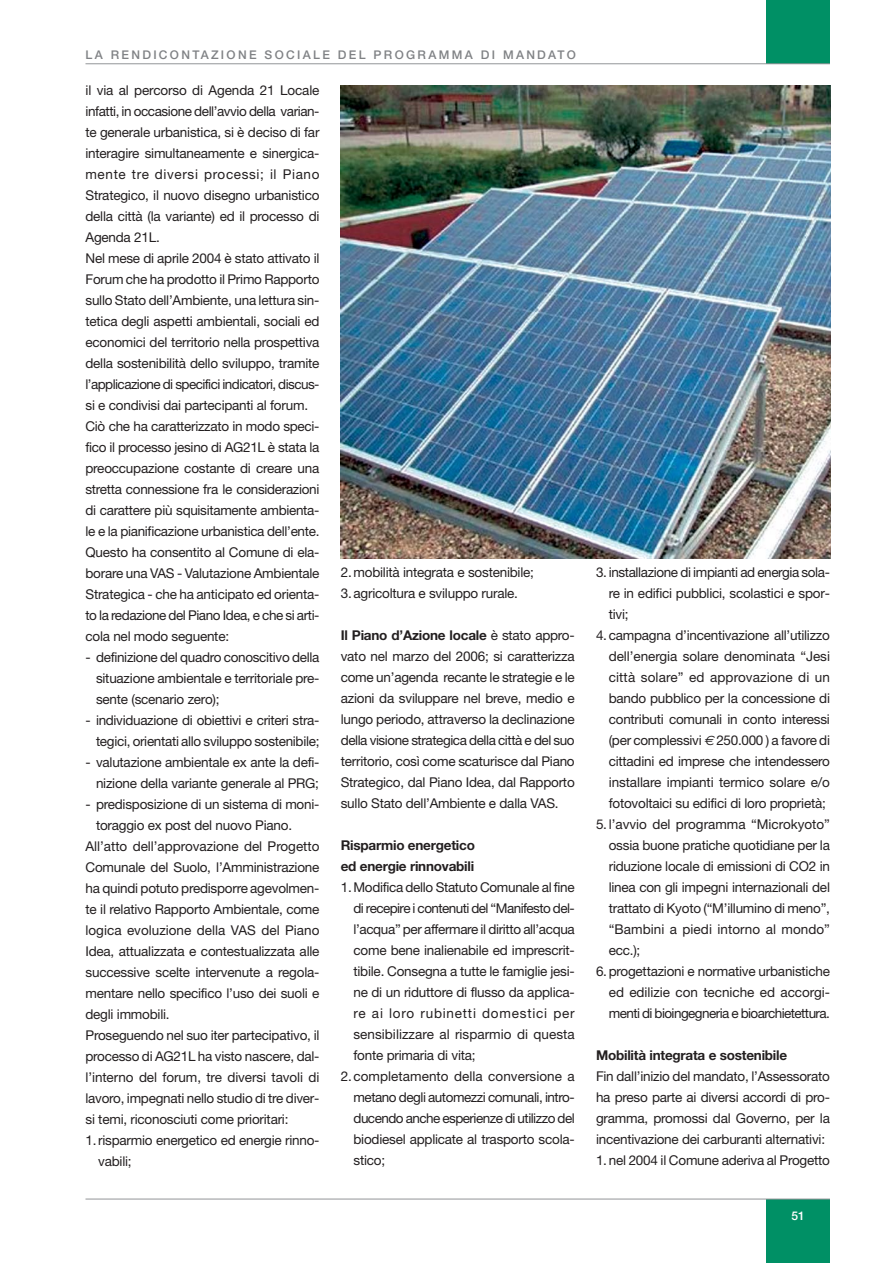
<style>
.page{position:relative;width:893px;height:1263px;background:#fff}
.page>*{position:absolute;margin:0;border:0;box-sizing:border-box;transform-origin:0 0}
.t1{font:13.5px/21px "Helvetica Neue";letter-spacing:-.015em;color:#231f20}
.t2{font:13.5px "Helvetica Neue";letter-spacing:-.04em;color:#231f20}
.t3{font:700 13.5px/21px "Helvetica Neue";letter-spacing:-.015em;color:#231f20}
.t4{font:13.5px "Helvetica Neue";letter-spacing:.005em;color:#231f20}
.t5{font:13.5px "Helvetica Neue";letter-spacing:-.035em;color:#231f20}
.t6{font:13.5px "Helvetica Neue";letter-spacing:.01em;color:#231f20}
.t7{font:13.5px "Helvetica Neue";letter-spacing:.06em;color:#231f20}
.t8{font:500 12px "Helvetica Neue";letter-spacing:.195em;color:#808285}
.t9{font:500 12px "Helvetica Neue";color:#fff}
.s1{font-weight:700}
.s2{font-family:"Euro Sans";font-style:italic}
</style>
<div class="page">
<div style="left:766px;top:0;width:64px;height:64px;background:#009065"></div>
<div style="left:766px;top:1199px;width:64px;height:64px;background:#009065"></div>
<hr style="left:85px;top:1199px;width:745px;height:1px;background:#939598">
<hr style="left:85px;top:63px;width:745px;height:1px;background:#939598">
<img style="left:341px;top:85px;width:489px;height:474px">
<p class="t8" style="left:85px;top:50px;width:492px">LA RENDICONTAZIONE SOCIALE DEL PROGRAMMA DI MANDATO</p>
<p class="t1" style="left:85px;top:81px;width:235px">il via al percorso di Agenda 21 Locale infatti, in occasione dell’avvio della varian&shy;te generale urbanistica, si è deciso di far interagire simultaneamente e sinergica&shy;mente tre diversi processi; il Piano Strategico, il nuovo disegno urbanistico della città (la variante) ed il processo di Agenda 21L.<br>Nel mese di aprile 2004 è stato attivato il Forum che ha prodotto il Primo Rapporto sullo Stato dell’Ambiente, una lettura sin&shy;tetica degli aspetti ambientali, sociali ed economici del territorio nella prospettiva della sostenibilità dello sviluppo, tramite l’applicazione di specifici indicatori, discus&shy;si e condivisi dai partecipanti al forum.<br>Ciò che ha caratterizzato in modo speci&shy;fico il processo jesino di AG21L è stata la preoccupazione costante di creare una stretta connessione fra le considerazioni di carattere più squisitamente ambienta&shy;le e la pianificazione urbanistica dell’ente.<br>Questo ha consentito al Comune di ela&shy;borare una VAS - Valutazione Ambientale Strategica - che ha anticipato ed orienta&shy;to la redazione del Piano Idea, e che si arti&shy;cola nel modo seguente:</p>
<p class="t1" style="left:96px;top:648px;width:225px;text-align:justify;text-indent:-11px">- definizione del quadro conoscitivo della situazione ambientale e territoriale pre&shy;sente (scenario zero);</p>
<p class="t1" style="left:85px;top:711px;width:235px;text-align:right">- individuazione di obiettivi e criteri stra&shy;tegici, orientati allo sviluppo sostenibile;</p>
<p class="t1" style="left:85px;top:753px;width:235px;text-align:right">- valutazione ambientale ex ante la defi&shy;nizione della variante generale al PRG;</p>
<p class="t1" style="left:85px;top:795px;width:235px">- predisposizione di un sistema di moni-</p>
<p class="t1" style="left:96px;top:816px;width:198px">toraggio ex post del nuovo Piano.</p>
<p class="t1" style="left:85px;top:837px;width:235px">All’atto dell’approvazione del Progetto</p>
<p class="t1" style="left:85px;top:858px;width:235px">Comunale del Suolo, l’Amministrazione</p>
<p class="t1" style="left:85px;top:879px;width:235px">ha quindi potuto predisporre agevolmen-</p>
<p class="t1" style="left:85px;top:900px;width:235px">te il relativo Rapporto Ambientale, come</p>
<p class="t1" style="left:85px;top:921px;width:235px">logica evoluzione della VAS del Piano</p>
<p class="t1" style="left:85px;top:942px;width:235px">Idea, attualizzata e contestualizzata alle</p>
<p class="t1" style="left:85px;top:963px;width:235px">successive scelte intervenute a regola-</p>
<p class="t1" style="left:85px;top:984px;width:235px">mentare nello specifico l’uso dei suoli e</p>
<p class="t1" style="left:85px;top:1005px;width:86px">degli immobili.</p>
<p class="t1" style="left:85px;top:1026px;width:235px">Proseguendo nel suo iter partecipativo, il</p>
<p class="t1" style="left:85px;top:1047px;width:235px">processo di AG21L ha visto nascere, dal-</p>
<p class="t1" style="left:85px;top:1068px;width:235px">l’interno del forum, tre diversi tavoli di</p>
<p class="t1" style="left:85px;top:1089px;width:235px">lavoro, impegnati nello studio di tre diver-</p>
<p class="t1" style="left:85px;top:1110px;width:204px">si temi, riconosciuti come prioritari:</p>
<p class="t1" style="left:85px;top:1131px;width:235px">1.risparmio energetico ed energie rinno-</p>
<p class="t1" style="left:98px;top:1152px;width:35px">vabili;</p>
<p class="t1" style="left:341px;top:563px;width:195px">2.mobilità integrata e sostenibile;<br>3.agricoltura e sviluppo rurale.</p>
<p class="t1" style="left:341px;top:626px;width:235px;text-align:justify"><span class="s1">Il Piano d’Azione locale</span> è stato appro&shy;vato nel marzo del 2006; si caratterizza come un’agenda recante le strategie e le azioni da sviluppare nel breve, medio e lungo periodo, attraverso la declinazione della visione strategica della città e del suo territorio, così come scaturisce dal Piano Strategico, dal Piano Idea, dal Rapporto sullo Stato dell’Ambiente e dalla VAS.</p>
<p class="t3" style="left:341px;top:836px;width:136px">Risparmio energetico ed energie rinnovabili</p>
<p class="t1" style="left:341px;top:878px;width:235px">1.Modifica dello Statuto Comunale al fine</p>
<p class="t2" style="left:353px;top:903px;width:223px">di recepire i contenuti del “Manifesto del-</p>
<p class="t1" style="left:353px;top:920px;width:223px">l’acqua” per affermare il diritto all’acqua</p>
<p class="t1" style="left:353px;top:941px;width:223px">come bene inalienabile ed imprescrit-</p>
<p class="t1" style="left:353px;top:962px;width:223px">tibile. Consegna a tutte le famiglie jesi-</p>
<p class="t1" style="left:353px;top:983px;width:223px">ne di un riduttore di flusso da applica-</p>
<p class="t7" style="left:353px;top:1008px;width:223px">re ai loro rubinetti domestici per</p>
<p class="t1" style="left:353px;top:1025px;width:223px">sensibilizzare al risparmio di questa</p>
<p class="t1" style="left:353px;top:1046px;width:124px">fonte primaria di vita;</p>
<p class="t4" style="left:341px;top:1071px;width:235px">2.completamento della conversione a</p>
<p class="t5" style="left:353px;top:1092px;width:223px">metano degli automezzi comunali, intro-</p>
<p class="t2" style="left:353px;top:1113px;width:223px">ducendo anche esperienze di utilizzo del</p>
<p class="t1" style="left:353px;top:1130px;width:223px">biodiesel applicate al trasporto scola-</p>
<p class="t1" style="left:353px;top:1151px;width:33px">stico;</p>
<p class="t1" style="left:596px;top:563px;width:235px">3. installazione di impianti ad energia sola-</p>
<p class="t1" style="left:608px;top:584px;width:223px">re in edifici pubblici, scolastici e spor-</p>
<p class="t1" style="left:608px;top:605px;width:21px">tivi;</p>
<p class="t1" style="left:596px;top:626px;width:235px">4.campagna d’incentivazione all’utilizzo</p>
<p class="t1" style="left:608px;top:647px;width:223px">dell’energia solare denominata “Jesi</p>
<p class="t6" style="left:608px;top:672px;width:223px">città solare” ed approvazione di un</p>
<p class="t1" style="left:608px;top:689px;width:223px">bando pubblico per la concessione di</p>
<p class="t1" style="left:608px;top:710px;width:223px">contributi comunali in conto interessi</p>
<p class="t1" style="left:608px;top:731px;width:223px">(per complessivi <span class="s2">€</span> 250.000 ) a favore di</p>
<p class="t1" style="left:608px;top:752px;width:223px">cittadini ed imprese che intendessero</p>
<p class="t1" style="left:608px;top:773px;width:223px">installare impianti termico solare e/o</p>
<p class="t1" style="left:608px;top:794px;width:218px">fotovoltaici su edifici di loro proprietà;</p>
<p class="t1" style="left:596px;top:815px;width:235px">5.l’avvio del programma “Microkyoto”</p>
<p class="t1" style="left:608px;top:836px;width:223px">ossia buone pratiche quotidiane per la</p>
<p class="t1" style="left:608px;top:857px;width:223px">riduzione locale di emissioni di CO2 in</p>
<p class="t1" style="left:608px;top:878px;width:223px">linea con gli impegni internazionali del</p>
<p class="t1" style="left:608px;top:899px;width:223px">trattato di Kyoto (“M’illumino di meno”,</p>
<p class="t4" style="left:608px;top:924px;width:223px">“Bambini a piedi intorno al mondo”</p>
<p class="t1" style="left:608px;top:941px;width:33px">ecc.);</p>
<p class="t1" style="left:596px;top:962px;width:235px">6.progettazioni e normative urbanistiche</p>
<p class="t1" style="left:608px;top:983px;width:223px">ed edilizie con tecniche ed accorgi-</p>
<p class="t2" style="left:608px;top:1008px;width:223px">menti di bioingegneria e bioarchietettura.</p>
<p class="t3" style="left:596px;top:1046px;width:193px">Mobilità integrata e sostenibile</p>
<p class="t1" style="left:596px;top:1067px;width:235px">Fin dall’inizio del mandato, l’Assessorato ha preso parte ai diversi accordi di pro&shy;gramma, promossi dal Governo, per la incentivazione dei carburanti alternativi:<br>1.nel 2004 il Comune aderiva al Progetto</p>
<p class="t9" style="left:791px;top:1212px;width:15px">51</p>
</div>
